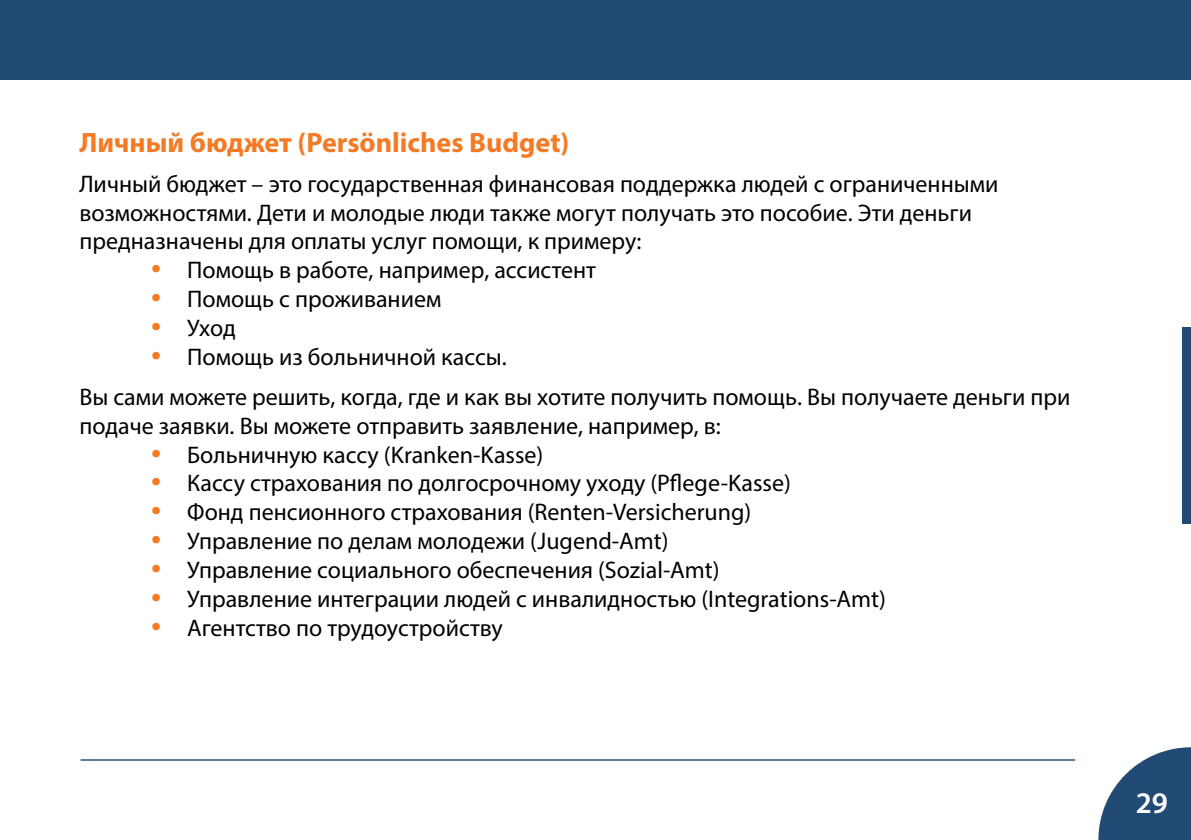
<style>
.page{position:relative;width:1191px;height:840px;background:#fff}
.page>*{position:absolute;margin:0;border:0;box-sizing:border-box;transform-origin:0 0}
.t1{font:600 30px "Myriad Pro";color:#fff}
.Überschrift_Text_rus{font:700 28px "Myriad Pro";color:#f47b24}
.Aufzählung_einleiten{font:24px/28.8px "Myriad Pro";color:#000}
.s1{font-size:36px;color:#f47b24}
</style>
<div class="page">
<div style="left:0;top:0;width:1191px;height:79px;background:#214b75"></div>
<hr style="left:81px;top:758px;width:994px;height:2px;background:#214b75">
<svg style="left:1098px;top:747px;width:93px;height:92px"></svg>
<div style="left:1182px;top:327px;width:9px;height:196px;background:#214b75"></div>
<p class="Überschrift_Text_rus" style="left:79px;top:124px;width:491px">Личный бюджет (Persönliches Budget)</p>
<p class="Aufzählung_einleiten" style="left:79px;top:169px;width:920px">Личный бюджет – это государственная финансовая поддержка людей с ограниченными возможностями. Дети и молодые люди также могут получать это пособие. Эти деньги предназначены для оплаты услуг помощи, к примеру:</p>
<p class="Aufzählung_einleiten" style="left:151px;top:255px;width:446px"><span class="s1">•</span> Помощь в работе, например, ассистент</p>
<p class="Aufzählung_einleiten" style="left:151px;top:284px;width:292px"><span class="s1">•</span> Помощь с проживанием</p>
<p class="Aufzählung_einleiten" style="left:151px;top:313px;width:86px"><span class="s1">•</span> Уход</p>
<p class="Aufzählung_einleiten" style="left:151px;top:342px;width:357px"><span class="s1">•</span> Помощь из больничной кассы.</p>
<p class="Aufzählung_einleiten" style="left:79px;top:382px;width:992px">Вы сами можете решить, когда, где и как вы хотите получить помощь. Вы получаете деньги при подаче заявки. Вы можете отправить заявление, например, в:</p>
<p class="Aufzählung_einleiten" style="left:151px;top:439px;width:394px"><span class="s1">•</span> Больничную кассу (Kranken-Kasse)</p>
<p class="Aufzählung_einleiten" style="left:151px;top:468px;width:641px"><span class="s1">•</span> Кассу страхования по долгосрочному уходу (Pflege-Kasse)</p>
<p class="Aufzählung_einleiten" style="left:151px;top:497px;width:602px"><span class="s1">•</span> Фонд пенсионного страхования (Renten-Versicherung)</p>
<p class="Aufzählung_einleiten" style="left:151px;top:526px;width:519px"><span class="s1">•</span> Управление по делам молодежи (Jugend-Amt)</p>
<p class="Aufzählung_einleiten" style="left:151px;top:554px;width:570px"><span class="s1">•</span> Управление социального обеспечения (Sozial-Amt)</p>
<p class="Aufzählung_einleiten" style="left:151px;top:583px;width:736px"><span class="s1">•</span> Управление интеграции людей с инвалидностью (Integrations-Amt)</p>
<p class="Aufzählung_einleiten" style="left:151px;top:612px;width:353px"><span class="s1">•</span> Агентство по трудоустройству</p>
<p class="t1" style="left:1135px;top:783px;width:34px">29</p>
</div>
